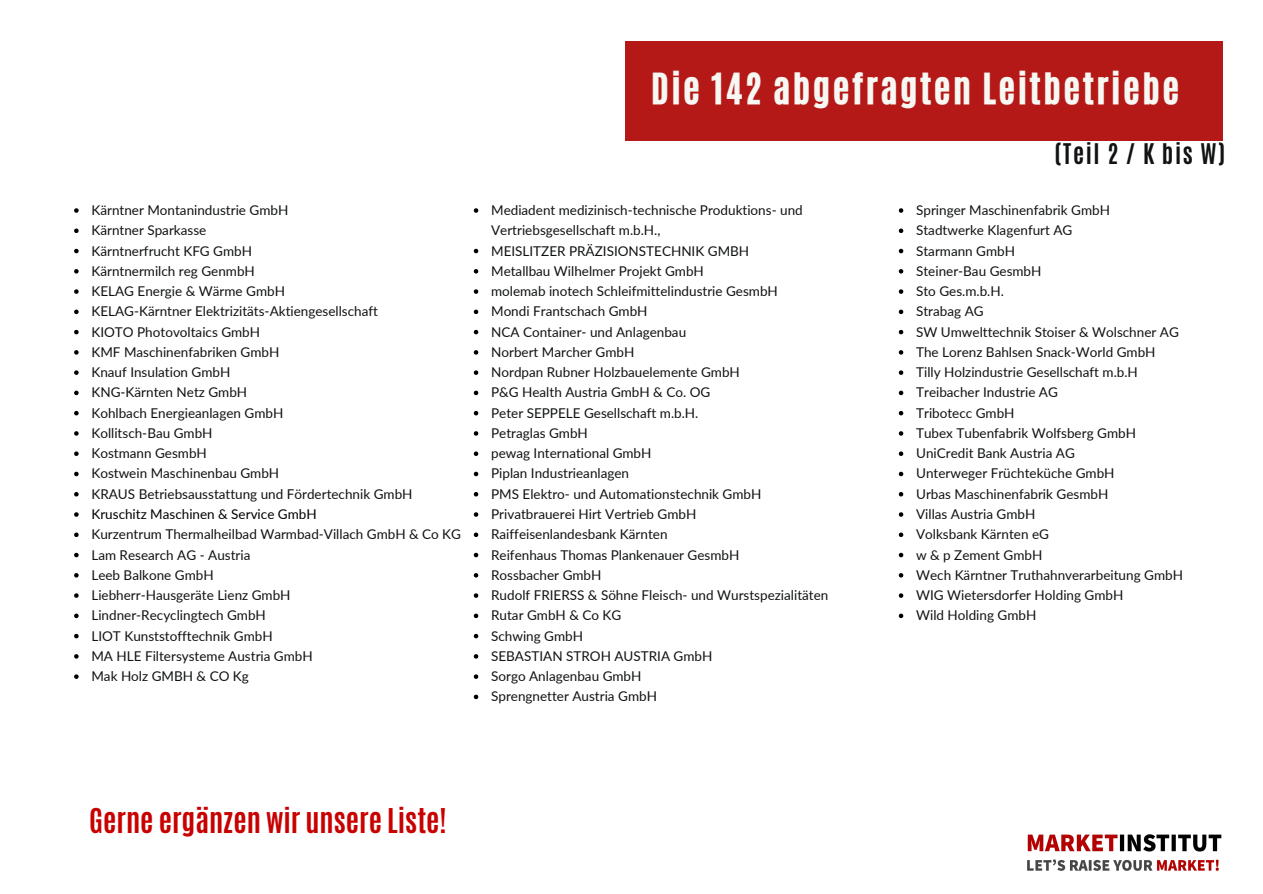
<style>
.page{position:relative;width:1263px;height:894px;background:#fff}
.page>*{position:absolute;margin:0;border:0;box-sizing:border-box;transform-origin:0 0}
.t1{font:36px "CA Generated";letter-spacing:.07em;color:#f7f8f3}
.t2{font:700 28.5px "Antonio";color:#c80000}
.t3{font:700 23.7px "Antonio";letter-spacing:.07em;color:#101213}
.t4{font:13.5px/20.2px "Lato";color:#101213}
.t5{font:13.5px "Lato";color:#000}
</style>
<div class="page">
<div style="left:625px;top:41px;width:598px;height:99px;background:#b51917"></div>
<svg style="left:74px;top:208px;width:5px;height:5px"></svg>
<svg style="left:74px;top:228px;width:5px;height:5px"></svg>
<svg style="left:74px;top:249px;width:5px;height:4px"></svg>
<svg style="left:74px;top:269px;width:5px;height:4px"></svg>
<svg style="left:74px;top:289px;width:5px;height:5px"></svg>
<svg style="left:74px;top:309px;width:5px;height:5px"></svg>
<svg style="left:74px;top:330px;width:5px;height:4px"></svg>
<svg style="left:74px;top:350px;width:5px;height:4px"></svg>
<svg style="left:74px;top:370px;width:5px;height:5px"></svg>
<svg style="left:74px;top:390px;width:5px;height:5px"></svg>
<svg style="left:74px;top:411px;width:5px;height:4px"></svg>
<svg style="left:74px;top:431px;width:5px;height:4px"></svg>
<svg style="left:74px;top:451px;width:5px;height:5px"></svg>
<svg style="left:74px;top:471px;width:5px;height:5px"></svg>
<svg style="left:74px;top:492px;width:5px;height:4px"></svg>
<svg style="left:74px;top:512px;width:5px;height:4px"></svg>
<svg style="left:74px;top:532px;width:5px;height:5px"></svg>
<svg style="left:74px;top:552px;width:5px;height:5px"></svg>
<svg style="left:74px;top:573px;width:5px;height:4px"></svg>
<svg style="left:74px;top:593px;width:5px;height:4px"></svg>
<svg style="left:74px;top:613px;width:5px;height:5px"></svg>
<svg style="left:74px;top:633px;width:5px;height:5px"></svg>
<svg style="left:74px;top:654px;width:5px;height:4px"></svg>
<svg style="left:74px;top:674px;width:5px;height:4px"></svg>
<svg style="left:474px;top:208px;width:4px;height:5px"></svg>
<svg style="left:474px;top:249px;width:4px;height:4px"></svg>
<svg style="left:474px;top:269px;width:4px;height:4px"></svg>
<svg style="left:474px;top:289px;width:4px;height:5px"></svg>
<svg style="left:474px;top:309px;width:4px;height:5px"></svg>
<svg style="left:474px;top:330px;width:4px;height:4px"></svg>
<svg style="left:474px;top:350px;width:4px;height:4px"></svg>
<svg style="left:474px;top:370px;width:4px;height:5px"></svg>
<svg style="left:474px;top:390px;width:4px;height:5px"></svg>
<svg style="left:474px;top:411px;width:4px;height:4px"></svg>
<svg style="left:474px;top:431px;width:4px;height:4px"></svg>
<svg style="left:474px;top:451px;width:4px;height:5px"></svg>
<svg style="left:474px;top:471px;width:4px;height:5px"></svg>
<svg style="left:474px;top:492px;width:4px;height:4px"></svg>
<svg style="left:474px;top:512px;width:4px;height:4px"></svg>
<svg style="left:474px;top:532px;width:4px;height:5px"></svg>
<svg style="left:474px;top:552px;width:4px;height:5px"></svg>
<svg style="left:474px;top:573px;width:4px;height:4px"></svg>
<svg style="left:474px;top:593px;width:4px;height:4px"></svg>
<svg style="left:474px;top:613px;width:4px;height:5px"></svg>
<svg style="left:474px;top:633px;width:4px;height:5px"></svg>
<svg style="left:474px;top:654px;width:4px;height:4px"></svg>
<svg style="left:474px;top:674px;width:4px;height:4px"></svg>
<svg style="left:474px;top:694px;width:4px;height:5px"></svg>
<svg style="left:899px;top:208px;width:4px;height:5px"></svg>
<svg style="left:899px;top:228px;width:4px;height:5px"></svg>
<svg style="left:899px;top:249px;width:4px;height:4px"></svg>
<svg style="left:899px;top:269px;width:4px;height:4px"></svg>
<svg style="left:899px;top:289px;width:4px;height:5px"></svg>
<svg style="left:899px;top:309px;width:4px;height:5px"></svg>
<svg style="left:899px;top:330px;width:4px;height:4px"></svg>
<svg style="left:899px;top:350px;width:4px;height:4px"></svg>
<svg style="left:899px;top:370px;width:4px;height:5px"></svg>
<svg style="left:899px;top:390px;width:4px;height:5px"></svg>
<svg style="left:899px;top:411px;width:4px;height:4px"></svg>
<svg style="left:899px;top:431px;width:4px;height:4px"></svg>
<svg style="left:899px;top:451px;width:4px;height:5px"></svg>
<svg style="left:899px;top:471px;width:4px;height:5px"></svg>
<svg style="left:899px;top:492px;width:4px;height:4px"></svg>
<svg style="left:899px;top:512px;width:4px;height:4px"></svg>
<svg style="left:899px;top:532px;width:4px;height:5px"></svg>
<svg style="left:899px;top:552px;width:4px;height:5px"></svg>
<svg style="left:899px;top:573px;width:4px;height:4px"></svg>
<svg style="left:899px;top:593px;width:4px;height:4px"></svg>
<svg style="left:899px;top:613px;width:4px;height:5px"></svg>
<img style="left:1027px;top:834px;width:195px;height:37px">
<p class="t4" style="left:91px;top:199px;width:198px">Kärntner Montanindustrie GmbH</p>
<p class="t4" style="left:91px;top:220px;width:116px">Kärntner Sparkasse</p>
<p class="t4" style="left:91px;top:240px;width:162px">Kärntnerfrucht KFG GmbH</p>
<p class="t4" style="left:91px;top:260px;width:165px">Kärntnermilch reg GenmbH</p>
<p class="t4" style="left:91px;top:280px;width:195px">KELAG Energie &amp; Wärme GmbH</p>
<p class="t4" style="left:91px;top:301px;width:288px">KELAG-Kärntner Elektrizitäts-Aktiengesellschaft</p>
<p class="t4" style="left:91px;top:321px;width:170px">KIOTO Photovoltaics GmbH</p>
<p class="t4" style="left:91px;top:341px;width:190px">KMF Maschinenfabriken GmbH</p>
<p class="t4" style="left:91px;top:361px;width:141px">Knauf Insulation GmbH</p>
<p class="t4" style="left:91px;top:382px;width:157px">KNG-Kärnten Netz GmbH</p>
<p class="t4" style="left:91px;top:402px;width:193px">Kohlbach Energieanlagen GmbH</p>
<p class="t4" style="left:91px;top:422px;width:123px">Kollitsch-Bau GmbH</p>
<p class="t4" style="left:91px;top:442px;width:117px">Kostmann GesmbH</p>
<p class="t4" style="left:91px;top:463px;width:189px">Kostwein Maschinenbau GmbH</p>
<p class="t4" style="left:91px;top:483px;width:323px">KRAUS Betriebsausstattung und Fördertechnik GmbH</p>
<p class="t5" style="left:91px;top:505px;width:227px">Kruschitz Maschinen &amp; Service GmbH</p>
<p class="t4" style="left:91px;top:523px;width:371px">Kurzentrum Thermalheilbad Warmbad-Villach GmbH &amp; Co KG</p>
<p class="t4" style="left:91px;top:544px;width:160px">Lam Research AG - Austria</p>
<p class="t4" style="left:91px;top:564px;width:124px">Leeb Balkone GmbH</p>
<p class="t4" style="left:91px;top:584px;width:201px">Liebherr-Hausgeräte Lienz GmbH</p>
<p class="t4" style="left:91px;top:604px;width:176px">Lindner-Recyclingtech GmbH</p>
<p class="t4" style="left:91px;top:625px;width:183px">LIOT Kunststofftechnik GmbH</p>
<h1 class="t4" style="left:91px;top:645px;width:223px">MA HLE Filtersysteme Austria GmbH</h1>
<h3 class="t4" style="left:91px;top:665px;width:159px">Mak Holz GMBH &amp; CO Kg</h3>
<p class="t1" style="left:651px;top:63px;width:529px">Die 142 abgefragten Leitbetriebe</p>
<p class="t3" style="left:1054px;top:137px;width:172px">(Teil 2 / K bis W)</p>
<p class="t4" style="left:491px;top:199px;width:313px">Mediadent medizinisch-technische Produktions- und<br>Vertriebsgesellschaft m.b.H.,</p>
<p class="t4" style="left:491px;top:240px;width:260px">MEISLITZER PRÄZISIONSTECHNIK GMBH</p>
<p class="t4" style="left:491px;top:260px;width:214px">Metallbau Wilhelmer Projekt GmbH</p>
<p class="t4" style="left:491px;top:280px;width:288px">molemab inotech Schleifmittelindustrie GesmbH</p>
<p class="t4" style="left:491px;top:301px;width:158px">Mondi Frantschach GmbH</p>
<p class="t4" style="left:491px;top:321px;width:197px">NCA Container- und Anlagenbau</p>
<p class="t4" style="left:491px;top:341px;width:145px">Norbert Marcher GmbH</p>
<p class="t4" style="left:491px;top:361px;width:250px">Nordpan Rubner Holzbauelemente GmbH</p>
<p class="t4" style="left:491px;top:382px;width:221px">P&amp;G Health Austria GmbH &amp; Co. OG</p>
<p class="t4" style="left:491px;top:402px;width:209px">Peter SEPPELE Gesellschaft m.b.H.</p>
<p class="t4" style="left:491px;top:422px;width:98px">Petraglas GmbH</p>
<p class="t4" style="left:491px;top:442px;width:162px">pewag International GmbH</p>
<p class="t4" style="left:491px;top:463px;width:139px">Piplan Industrieanlagen</p>
<p class="t4" style="left:491px;top:483px;width:272px">PMS Elektro- und Automationstechnik GmbH</p>
<p class="t4" style="left:491px;top:503px;width:207px">Privatbrauerei Hirt Vertrieb GmbH</p>
<p class="t4" style="left:491px;top:523px;width:178px">Raiffeisenlandesbank Kärnten</p>
<p class="t4" style="left:491px;top:544px;width:250px">Reifenhaus Thomas Plankenauer GesmbH</p>
<p class="t4" style="left:491px;top:564px;width:112px">Rossbacher GmbH</p>
<p class="t4" style="left:491px;top:584px;width:339px">Rudolf FRIERSS &amp; Söhne Fleisch- und Wurstspezialitäten</p>
<p class="t4" style="left:491px;top:604px;width:132px">Rutar GmbH &amp; Co KG</p>
<p class="t4" style="left:491px;top:625px;width:93px">Schwing GmbH</p>
<p class="t4" style="left:491px;top:645px;width:223px">SEBASTIAN STROH AUSTRIA GmbH</p>
<p class="t4" style="left:491px;top:665px;width:152px">Sorgo Anlagenbau GmbH</p>
<p class="t4" style="left:491px;top:685px;width:167px">Sprengnetter Austria GmbH</p>
<p class="t4" style="left:916px;top:199px;width:195px">Springer Maschinenfabrik GmbH</p>
<p class="t4" style="left:916px;top:220px;width:158px">Stadtwerke Klagenfurt AG</p>
<p class="t4" style="left:916px;top:240px;width:100px">Starmann GmbH</p>
<p class="t4" style="left:916px;top:260px;width:127px">Steiner-Bau GesmbH</p>
<p class="t4" style="left:916px;top:280px;width:89px">Sto Ges.m.b.H.</p>
<p class="t4" style="left:916px;top:301px;width:69px">Strabag AG</p>
<p class="t4" style="left:916px;top:321px;width:264px">SW Umwelttechnik Stoiser &amp; Wolschner AG</p>
<p class="t4" style="left:916px;top:341px;width:241px">The Lorenz Bahlsen Snack-World GmbH</p>
<p class="t4" style="left:916px;top:361px;width:223px">Tilly Holzindustrie Gesellschaft m.b.H</p>
<p class="t4" style="left:916px;top:382px;width:143px">Treibacher Industrie AG</p>
<p class="t4" style="left:916px;top:402px;width:100px">Tribotecc GmbH</p>
<p class="t4" style="left:916px;top:422px;width:221px">Tubex Tubenfabrik Wolfsberg GmbH</p>
<p class="t4" style="left:916px;top:442px;width:160px">UniCredit Bank Austria AG</p>
<p class="t4" style="left:916px;top:463px;width:200px">Unterweger Früchteküche GmbH</p>
<p class="t4" style="left:916px;top:483px;width:194px">Urbas Maschinenfabrik GesmbH</p>
<p class="t4" style="left:916px;top:503px;width:121px">Villas Austria GmbH</p>
<p class="t4" style="left:916px;top:523px;width:134px">Volksbank Kärnten eG</p>
<p class="t4" style="left:916px;top:544px;width:128px">w &amp; p Zement GmbH</p>
<p class="t4" style="left:916px;top:564px;width:268px">Wech Kärntner Truthahnverarbeitung GmbH</p>
<p class="t4" style="left:916px;top:584px;width:209px">WIG Wietersdorfer Holding GmbH</p>
<p class="t4" style="left:916px;top:604px;width:122px">Wild Holding GmbH</p>
<h2 class="t2" style="left:89px;top:800px;width:359px">Gerne ergänzen wir unsere Liste!</h2>
</div>
